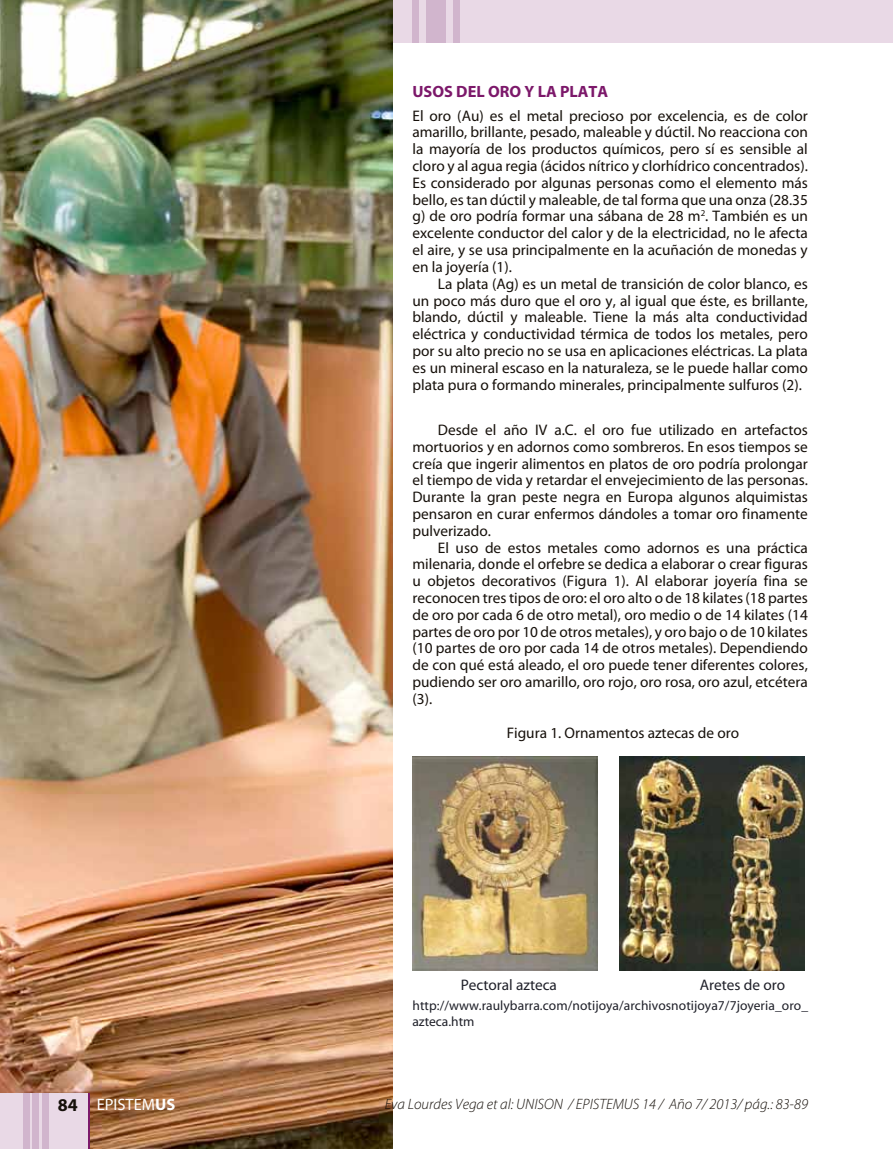
<style>
.page{position:relative;width:893px;height:1149px;background:#fff}
.page>*{position:absolute;margin:0;border:0;box-sizing:border-box;transform-origin:0 0}
.t1{font:16.5px "Myriad Pro";color:#fff}
.t2{font:700 16.35px "Myriad Pro";color:#7c186a}
.t3{font:15.3px/16.8px "Myriad Pro";color:#16100a;text-align:justify}
.t4{font:15.3px "Myriad Pro";color:#1f2029}
.t5{font:italic 300 15px "Myriad Pro";color:#16100a}
.t6{font:13.5px/16.2px "Myriad";letter-spacing:.005em;color:#1f2029}
.s1{font-weight:700;font-size:18px;color:#16100a}
.s2{font-weight:700}
</style>
<div class="page">
<div style="left:0;top:0;width:893px;height:43px;background:#e9d9e6"></div>
<div style="left:426px;top:0;width:20px;height:43px;background:#d1b5cd"></div>
<div style="left:413px;top:0;width:6px;height:43px;background:#d1b5cd"></div>
<div style="left:453px;top:0;width:6px;height:43px;background:#d1b5cd"></div>
<img style="left:0;top:0;width:392px;height:1148px">
<img style="left:412px;top:756px;width:186px;height:214px">
<img style="left:619px;top:756px;width:186px;height:214px">
<div style="left:0;top:1092px;width:89px;height:56px;background:#e9d9e6"></div>
<div style="left:23px;top:1092px;width:6px;height:56px;background:#d1b5cd"></div>
<div style="left:32px;top:1092px;width:7px;height:56px;background:#d1b5cd"></div>
<div style="left:42px;top:1092px;width:6px;height:56px;background:#d1b5cd"></div>
<hr style="left:88px;top:1092px;width:1px;height:56px;background:#7c186a">
<p class="t2" style="left:412px;top:81px;width:197px">USOS DEL ORO Y LA PLATA</p>
<p class="t3" style="left:412px;top:107px;width:397px">El oro (Au) es el metal precioso por excelencia, es de color amarillo, brillante, pesado, maleable y dúctil. No reacciona con la mayoría de los productos químicos, pero sí es sensible al cloro y al agua regia (ácidos nítrico y clorhídrico concentrados).<br>Es considerado por algunas personas como el elemento más bello, es tan dúctil y maleable, de tal forma que una onza (28.35 g) de oro podría formar una sábana de 28 m<sup>2</sup>. También es un excelente conductor del calor y de la electricidad, no le afecta el aire, y se usa principalmente en la acuñación de monedas y en la joyería (1).</p>
<p class="t3" style="left:412px;top:275px;width:397px;text-indent:26px">La plata (Ag) es un metal de transición de color blanco, es un poco más duro que el oro y, al igual que éste, es brillante, blando, dúctil y maleable. Tiene la más alta conductividad eléctrica y conductividad térmica de todos los metales, pero por su alto precio no se usa en aplicaciones eléctricas. La plata es un mineral escaso en la naturaleza, se le puede hallar como plata pura o formando minerales, principalmente sulfuros (2).</p>
<p class="t3" style="left:412px;top:421px;width:397px;text-indent:26px">Desde el año IV a.C. el oro fue utilizado en artefactos mortuorios y en adornos como sombreros. En esos tiempos se creía que ingerir alimentos en platos de oro podría prolongar el tiempo de vida y retardar el envejecimiento de las personas.<br>Durante la gran peste negra en Europa algunos alquimistas pensaron en curar enfermos dándoles a tomar oro finamente pulverizado.</p>
<p class="t3" style="left:412px;top:538px;width:397px;text-indent:26px">El uso de estos metales como adornos es una práctica milenaria, donde el orfebre se dedica a elaborar o crear figuras u objetos decorativos (Figura 1). Al elaborar joyería fina se reconocen tres tipos de oro: el oro alto o de 18 kilates (18 partes de oro por cada 6 de otro metal), oro medio o de 14 kilates (14 partes de oro por 10 de otros metales), y oro bajo o de 10 kilates (10 partes de oro por cada 14 de otros metales). Dependiendo de con qué está aleado, el oro puede tener diferentes colores, pudiendo ser oro amarillo, oro rojo, oro rosa, oro azul, etcétera (3).</p>
<p class="t3" style="left:507px;top:723px;width:234px">Figura 1. Ornamentos aztecas de oro</p>
<p class="t4" style="left:461px;top:974px;width:98px">Pectoral azteca</p>
<p class="t4" style="left:700px;top:974px;width:87px">Aretes de oro</p>
<p class="t6" style="left:412px;top:997px;width:397px">http://www.raulybarra.com/notijoya/archivosnotijoya7/7joyeria_oro_ azteca.htm</p>
<p class="t1" style="left:58px;top:1093px;width:119px"><span class="s1">84</span> EPISTEM<span class="s2">US</span></p>
<p class="t5" style="left:385px;top:1094px;width:425px">Eva Lourdes Vega et al: UNISON / EPISTEMUS 14 / Año 7/ 2013/ pág.: 83-89</p>
</div>
